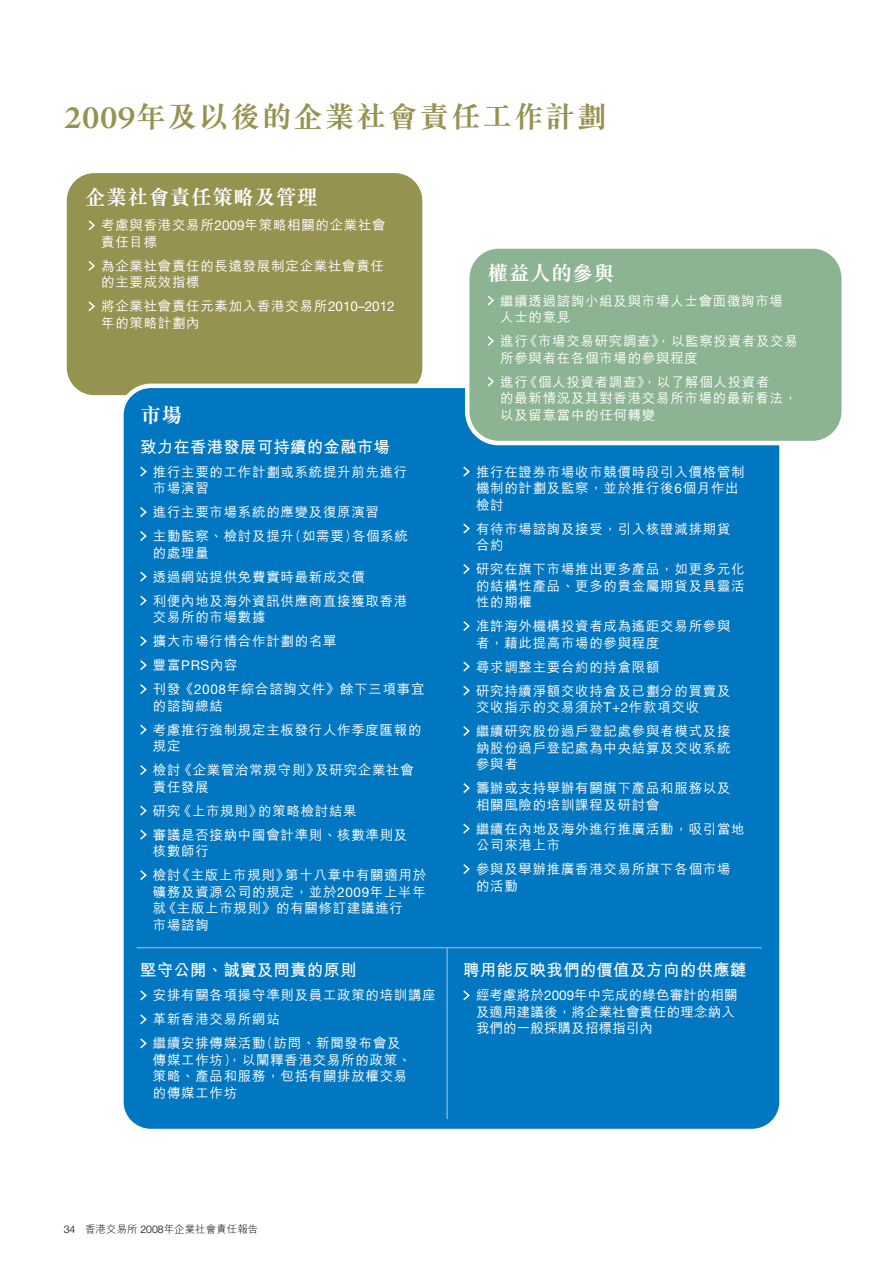
<style>
.page{position:relative;width:893px;height:1263px;background:#fff}
.page>*{position:absolute;margin:0;border:0;box-sizing:border-box;transform-origin:0 0}
.t1{font:700 30px "M Sung HK";letter-spacing:.05em;color:#969250}
.t2{font:700 21px "M Sung HK";letter-spacing:.01em;color:#fff}
.t3{font:700 16.5px "M Hei HK";letter-spacing:.01em;color:#fff}
.t4{font:500 13.5px/16.5px "M Hei HK";letter-spacing:.05em;color:#fff}
.t5{font:500 13.5px/16.5px "M Hei HK";letter-spacing:.01em;color:#fff}
.t6{font:300 10.5px "M Hei HK";color:#000}
.s1{font-family:"Galliard"}
.s2{font-family:"Helvetica Neue";font-weight:400}
.s3{font-family:"Helvetica Neue"}
</style>
<div class="page">
<div style="left:65px;top:171px;width:360px;height:226px;background:#969250;border-radius:30px"></div>
<div style="left:62px;top:169px;width:365px;height:231px;border:4px solid #fff;border-radius:30px"></div>
<div style="left:121px;top:386px;width:660px;height:745px;background:#0077c0;border-radius:29px"></div>
<div style="left:119px;top:384px;width:665px;height:749px;border:4px solid #fff;border-radius:29px"></div>
<div style="left:467px;top:246px;width:377px;height:197px;background:#8cb392;border-radius:32px"></div>
<div style="left:465px;top:244px;width:381px;height:201px;border:4px solid #fff;border-radius:32px"></div>
<svg style="left:487px;top:295px;width:7px;height:11px"></svg>
<svg style="left:487px;top:336px;width:7px;height:10px"></svg>
<svg style="left:487px;top:376px;width:7px;height:11px"></svg>
<svg style="left:88px;top:220px;width:7px;height:11px"></svg>
<svg style="left:88px;top:261px;width:7px;height:10px"></svg>
<svg style="left:88px;top:301px;width:7px;height:11px"></svg>
<svg style="left:140px;top:466px;width:7px;height:11px"></svg>
<svg style="left:140px;top:507px;width:7px;height:10px"></svg>
<svg style="left:140px;top:531px;width:7px;height:10px"></svg>
<svg style="left:140px;top:571px;width:7px;height:11px"></svg>
<svg style="left:140px;top:595px;width:7px;height:11px"></svg>
<svg style="left:140px;top:636px;width:7px;height:10px"></svg>
<svg style="left:140px;top:660px;width:7px;height:10px"></svg>
<svg style="left:140px;top:684px;width:7px;height:10px"></svg>
<svg style="left:140px;top:724px;width:7px;height:11px"></svg>
<svg style="left:140px;top:765px;width:7px;height:10px"></svg>
<svg style="left:140px;top:805px;width:7px;height:11px"></svg>
<svg style="left:140px;top:829px;width:7px;height:11px"></svg>
<svg style="left:140px;top:870px;width:7px;height:10px"></svg>
<svg style="left:463px;top:466px;width:7px;height:11px"></svg>
<svg style="left:463px;top:523px;width:7px;height:11px"></svg>
<svg style="left:463px;top:564px;width:7px;height:10px"></svg>
<svg style="left:463px;top:621px;width:7px;height:10px"></svg>
<svg style="left:463px;top:661px;width:7px;height:11px"></svg>
<svg style="left:463px;top:685px;width:7px;height:11px"></svg>
<svg style="left:463px;top:726px;width:7px;height:10px"></svg>
<svg style="left:463px;top:783px;width:7px;height:10px"></svg>
<svg style="left:463px;top:823px;width:7px;height:11px"></svg>
<svg style="left:463px;top:864px;width:7px;height:10px"></svg>
<svg style="left:463px;top:990px;width:7px;height:11px"></svg>
<svg style="left:140px;top:990px;width:7px;height:11px"></svg>
<svg style="left:140px;top:1014px;width:7px;height:11px"></svg>
<svg style="left:140px;top:1038px;width:7px;height:11px"></svg>
<hr style="left:137px;top:947px;width:625px;height:1px;background:#7cabdc">
<hr style="left:446px;top:947px;width:2px;height:172px;background:#7cabdc">
<h1 class="t1" style="left:64px;top:96px;width:545px"><span class="s1">2009</span>年及以後的企業社會責任工作計劃</h1>
<h2 class="t2" style="left:85px;top:183px;width:235px">企業社會責任策略及管理</h2>
<p class="t4" style="left:101px;top:216px;width:286px">考慮與香港交易所<span class="s2">2009</span>年策略相關的企業社會責任目標</p>
<p class="t4" style="left:101px;top:257px;width:284px">為企業社會責任的長遠發展制定企業社會責任的主要成效指標</p>
<p class="t4" style="left:101px;top:297px;width:295px">將企業社會責任元素加入香港交易所<span class="s2">2010–2012</span>年的策略計劃內</p>
<h2 class="t2" style="left:140px;top:401px;width:44px">市場</h2>
<p class="t3" style="left:140px;top:434px;width:251px">致力在香港發展可持續的金融市場</p>
<p class="t4" style="left:153px;top:462px;width:256px">推行主要的工作計劃或系統提升前先進行市場演習</p>
<p class="t4" style="left:153px;top:499px;width:257px;line-height:24px">進行主要市場系統的應變及復原演習<br>主動監察、檢討及提升(如需要)各個系統</p>
<p class="t4" style="left:153px;top:540px;width:256px;line-height:24px">的處理量<br>透過網站提供免費實時最新成交價<br>利便內地及海外資訊供應商直接獲取香港</p>
<p class="t4" style="left:153px;top:604px;width:273px;line-height:24px">交易所的市場數據<br>擴大市場行情合作計劃的名單<br>豐富<span class="s2">PRS</span>內容<br>刊發《<span class="s2">2008</span>年綜合諮詢文件》餘下三項事宜</p>
<p class="t4" style="left:153px;top:693px;width:270px;line-height:24px">的諮詢總結<br>考慮推行強制規定主板發行人作季度匯報的</p>
<p class="t4" style="left:153px;top:733px;width:262px;line-height:24px">規定<br>檢討《企業管治常規守則》 及研究企業社會</p>
<p class="t4" style="left:153px;top:774px;width:256px;line-height:24px">責任發展<br>研究《上市規則》的策略檢討結果<br>審議是否接納中國會計準則、核數準則及</p>
<p class="t4" style="left:153px;top:838px;width:275px;line-height:24px">核數師行<br>檢討《主版上市規則》第十八章中有關適用於</p>
<p class="t4" style="left:153px;top:882px;width:275px">礦務及資源公司的規定，並於<span class="s2">2009</span>年上半年就 《主版上市規則》的有關修訂建議進行<br>市場諮詢</p>
<p class="t3" style="left:140px;top:958px;width:218px">堅守公開、誠實及問責的原則</p>
<p class="t4" style="left:153px;top:982px;width:284px;line-height:24px">安排有關各項操守準則及員工政策的培訓講座革新香港交易所網站<br>繼續安排傳媒活動(訪問、新聞發布會及</p>
<p class="t4" style="left:153px;top:1051px;width:260px">傳媒工作坊)，以闡釋香港交易所的政策、策略、產品和服務，包括有關排放權交易的傳媒工作坊</p>
<h2 class="t2" style="left:487px;top:258px;width:129px">權益人的參與</h2>
<p class="t4" style="left:500px;top:291px;width:284px">繼續透過諮詢小組及與市場人士會面徵詢市場人士的意見</p>
<p class="t4" style="left:500px;top:332px;width:299px">進行《市場交易研究調查》，以監察投資者及交易所參與者在各個市場的參與程度</p>
<p class="t4" style="left:500px;top:372px;width:298px">進行《個人投資者調查》，以了解個人投資者<br>的最新情況及其對香港交易所市場的最新看法，以及留意當中的任何轉變</p>
<p class="t4" style="left:476px;top:462px;width:270px">推行在證券市場收市競價時段引入價格管制機制的計劃及監察，並於推行後<span class="s2">6</span>個月作出檢討</p>
<p class="t4" style="left:476px;top:519px;width:256px">有待市場諮詢及接受，引入核證減排期貨合約</p>
<p class="t4" style="left:476px;top:560px;width:270px;text-align:justify">研究在旗下市場推出更多產品，如更多元化的結構性產品、更多的貴金屬期貨及具靈活性的期權</p>
<p class="t4" style="left:476px;top:617px;width:256px">准許海外機構投資者成為遙距交易所參與者，藉此提高市場的參與程度</p>
<p class="t4" style="left:476px;top:654px;width:256px;line-height:24px">尋求調整主要合約的持倉限額<br>研究持續淨額交收持倉及已劃分的買賣及</p>
<p class="t4" style="left:476px;top:694px;width:256px;line-height:24px">交收指示的交易須於<span class="s2">T+2</span>作款項交收<br>繼續研究股份過戶登記處參與者模式及接</p>
<p class="t4" style="left:476px;top:738px;width:256px">納股份過戶登記處為中央結算及交收系統參與者</p>
<p class="t4" style="left:476px;top:779px;width:256px">籌辦或支持舉辦有關旗下產品和服務以及相關風險的培訓課程及研討會</p>
<p class="t4" style="left:476px;top:819px;width:270px">繼續在內地及海外進行推廣活動，吸引當地公司來港上市</p>
<p class="t4" style="left:476px;top:860px;width:256px">參與及舉辦推廣香港交易所旗下各個市場的活動</p>
<p class="t3" style="left:463px;top:958px;width:285px">聘用能反映我們的價值及方向的供應鏈</p>
<p class="t5" style="left:476px;top:986px;width:263px">經考慮將於<span class="s2">2009</span>年中完成的綠色審計的相關及適用建議後，將企業社會責任的理念納入我們的一般採購及招標指引內</p>
<p class="t6" style="left:64px;top:1222px;width:196px"><span class="s3">34</span> 香港交易所 <span class="s3">2008</span>年企業社會責任報告</p>
</div>
